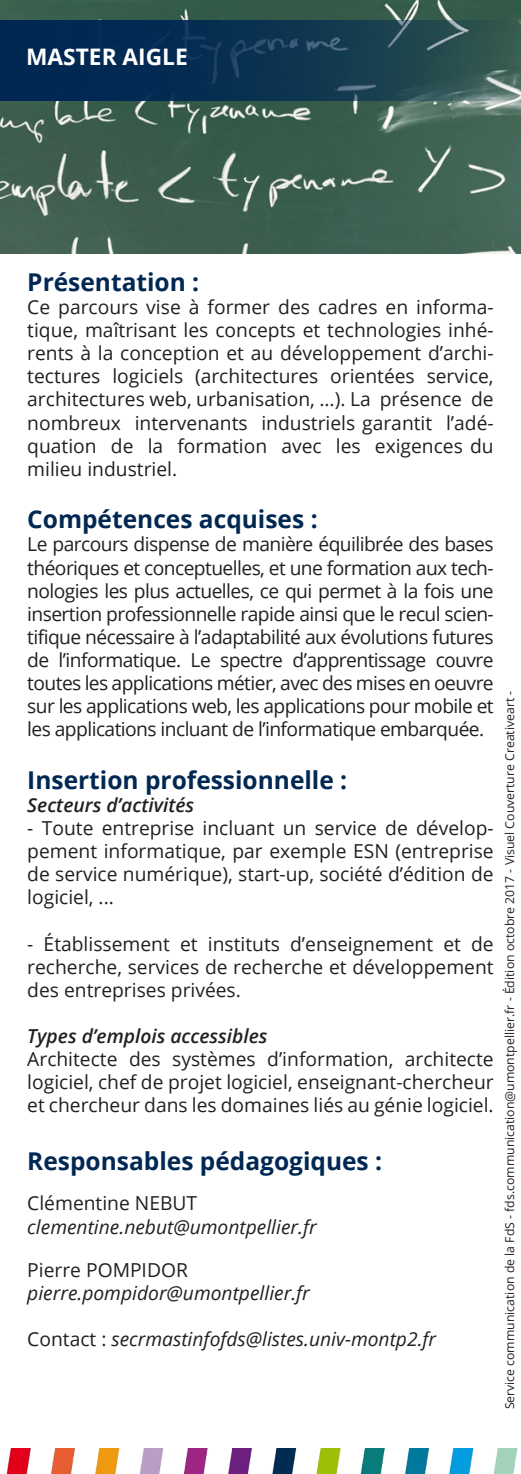
<style>
.page{position:relative;width:521px;height:1474px;background:#fff}
.page>*{position:absolute;margin:0;border:0;box-sizing:border-box;transform-origin:0 0}
.t1{font:700 24.5px "Open Sans";color:#002853}
.t2{font:700 22.75px "Open Sans";color:#fff}
.t3{font:19.25px/23.1px "Open Sans";color:#231f20;text-align:justify}
.t4{font:italic 19.25px "Open Sans";color:#231f20}
.t5{font:italic 600 19.25px "Open Sans";color:#231f20}
.Style_de_paragraphe{font:12.25px "Open Sans";color:#231f20}
.s1{font-style:normal}
</style>
<div class="page">
<img style="left:0;top:0;width:521px;height:254px">
<img style="left:6px;top:1448px;width:512px;height:25px">
<svg style="left:0;top:21px;width:516px;height:80px;background:#133a53"></svg>
<p class="t2" style="left:26px;top:41px;width:163px">MASTER AIGLE</p>
<p class="t1" style="left:27px;top:265px;width:173px">Présentation :</p>
<p class="t3" style="left:27px;top:295px;width:468px">Ce parcours vise à former des cadres en informa&shy;tique, maîtrisant les concepts et technologies inhé&shy;rents à la conception et au développement d’archi&shy;tectures logiciels (architectures orientées service, architectures web, urbanisation, ...). La présence de nombreux intervenants industriels garantit l’adé&shy;quation de la formation avec les exigences du milieu industriel.</p>
<p class="t1" style="left:27px;top:502px;width:292px">Compétences acquises :</p>
<p class="t3" style="left:27px;top:532px;width:468px">Le parcours dispense de manière équilibrée des bases théoriques et conceptuelles, et une formation aux tech&shy;nologies les plus actuelles, ce qui permet à la fois une insertion professionnelle rapide ainsi que le recul scien&shy;tifique nécessaire à l’adaptabilité aux évolutions futures de l’informatique. Le spectre d’apprentissage couvre toutes les applications métier, avec des mises en oeuvre sur les applications web, les applications pour mobile et les applications incluant de l’informatique embarquée.</p>
<p class="t1" style="left:27px;top:762px;width:321px">Insertion professionnelle :</p>
<p class="t5" style="left:27px;top:791px;width:168px">Secteurs d’activités</p>
<p class="t3" style="left:27px;top:816px;width:468px">- Toute entreprise incluant un service de dévelop&shy;pement informatique, par exemple ESN (entreprise de service numérique), start-up, société d’édition de logiciel, ...</p>
<p class="t3" style="left:27px;top:931px;width:468px">- Établissement et instituts d’enseignement et de recherche, services de recherche et développement des entreprises privées.</p>
<p class="t5" style="left:27px;top:1022px;width:242px">Types d’emplois accessibles</p>
<p class="t3" style="left:27px;top:1047px;width:468px">Architecte des systèmes d’information, architecte logiciel, chef de projet logiciel, enseignant-chercheur et chercheur dans les domaines liés au génie logiciel.</p>
<p class="t1" style="left:27px;top:1143px;width:356px">Responsables pédagogiques :</p>
<p class="t3" style="left:27px;top:1191px;width:171px">Clémentine NEBUT</p>
<p class="t4" style="left:27px;top:1213px;width:291px">clementine.nebut@umontpellier.fr</p>
<p class="t3" style="left:27px;top:1257px;width:162px">Pierre POMPIDOR</p>
<p class="t4" style="left:27px;top:1279px;width:284px">pierre.pompidor@umontpellier.fr</p>
<p class="t4" style="left:27px;top:1325px;width:410px"><span class="s1">Contact :</span> secrmastinfofds@listes.univ-montp2.fr</p>
<p class="Style_de_paragraphe" style="left:501px;top:1409px;width:720px;rotate:-90deg">Service communication de la FdS - fds.communication@umontpellier.fr - Édition octobre 2017 - Visuel Couverture Creativeart -</p>
</div>
